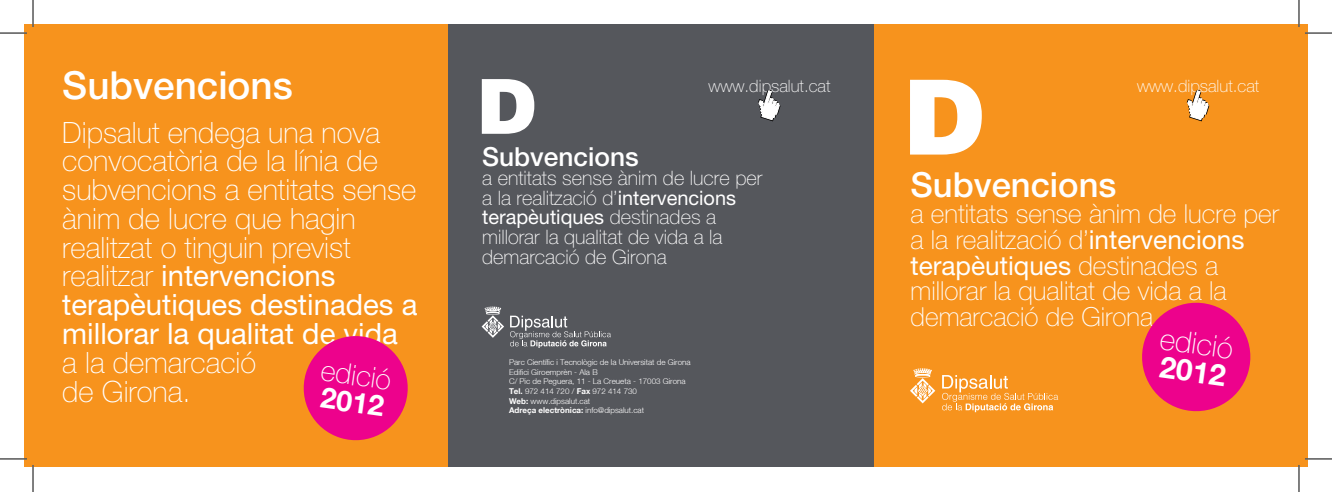
<style>
.page{position:relative;width:1332px;height:492px;background:#fff}
.page>*{position:absolute;margin:0;border:0;box-sizing:border-box;transform-origin:0 0}
.t1{font:500 38.6px "Helvetica Neue LT Std";color:#fff}
.t2{font:500 34.5px "Helvetica Neue LT Std";color:#fff}
.t3{font:100 29.9px "Helvetica Neue LT Std";color:#fff}
.t4{font:700 29.9px "Helvetica Neue LT Std";color:#fff}
.t5{font:100 29.3px/28.7px "Helvetica Neue LT Std";color:#fff}
.t6{font:100 28.7px "Helvetica Neue LT Std";color:#fff}
.t7{font:700 28.7px "Helvetica Neue LT Std";color:#fff}
.t8{font:100 26.2px/25.7px "Helvetica Neue LT Std";color:#fff}
.t9{font:500 26.2px "Helvetica Neue LT Std";color:#fff}
.t10{font:100 19.9px/19.5px "Helvetica Neue LT Std";color:#fff}
.t11{font:100 17.1px "Helvetica Neue LT Std";color:#fff}
.t12{font:300 8px/9.6px "Helvetica Neue LT";color:#fff}
.s1{font-weight:400}
.s2{font-weight:700}
</style>
<div class="page">
<div style="left:448px;top:24px;width:425px;height:443px;background:#55575c"></div>
<div style="left:873px;top:24px;width:434px;height:443px;background:#f7931d"></div>
<div style="left:24px;top:24px;width:424px;height:443px;background:#f7931d"></div>
<svg style="left:910px;top:368px;width:25px;height:35px"></svg>
<svg style="left:942px;top:375px;width:116px;height:37px"></svg>
<svg style="left:910px;top:80px;width:72px;height:74px"></svg>
<svg style="left:482px;top:79px;width:52px;height:55px"></svg>
<svg style="left:1142px;top:302px;width:109px;height:110px"></svg>
<svg style="left:1186px;top:90px;width:23px;height:31px"></svg>
<svg style="left:758px;top:90px;width:22px;height:31px"></svg>
<svg style="left:303px;top:336px;width:105px;height:105px"></svg>
<svg style="left:481px;top:306px;width:23px;height:31px"></svg>
<svg style="left:510px;top:315px;width:101px;height:32px"></svg>
<hr style="left:0;top:32px;width:27px;height:2px;background:#fff">
<hr style="left:1305px;top:32px;width:27px;height:2px;background:#fff">
<hr style="left:32px;top:0;width:2px;height:27px;background:#fff">
<hr style="left:32px;top:464px;width:2px;height:27px;background:#fff">
<svg style="left:0;top:33px;width:27px;height:1px"></svg>
<svg style="left:1305px;top:33px;width:27px;height:1px"></svg>
<svg style="left:0;top:458px;width:27px;height:1px"></svg>
<svg style="left:1305px;top:458px;width:27px;height:1px"></svg>
<svg style="left:33px;top:0;width:1px;height:27px"></svg>
<svg style="left:33px;top:464px;width:1px;height:27px"></svg>
<svg style="left:1298px;top:0;width:1px;height:27px"></svg>
<svg style="left:1298px;top:465px;width:1px;height:26px"></svg>
<h1 class="t1" style="left:62px;top:62px;width:232px">Subvencions</h1>
<p class="t11" style="left:708px;top:76px;width:123px">www.dipsalut.cat</p>
<p class="t5" style="left:62px;top:118px;width:357px">Dipsalut endega una nova convocatòria de la línia de subvencions a entitats sense ànim de lucre que hagin realitzat o tinguin previst realitzar <span class="s1">intervencions terapèutiques destinades a millorar la qualitat de vida</span></p>
<p class="t5" style="left:62px;top:347px;width:195px">a la demarcació de Girona.</p>
<p class="t6" style="left:323px;top:353px;width:72px;rotate:8deg">edició</p>
<p class="t9" style="left:482px;top:141px;width:158px">Subvencions</p>
<p class="t10" style="left:482px;top:168px;width:282px">a entitats sense ànim de lucre per a la realització d’<span class="s1">intervencions terapèutiques</span> destinades a millorar la qualitat de vida a la demarcació de Girona</p>
<p class="t12" style="left:509px;top:357px;width:183px">Parc Científic i Tecnològic de la Universitat de Girona Edifici Giroemprèn - Ala B<br>C/ Pic de Peguera, 11 - La Creueta - 17003 Girona <span class="s2">Tel.</span> 972 414 720 / <span class="s2">Fax</span> 972 414 730<br><span class="s2">Web:</span> www.dipsalut.cat<br><span class="s2">Adreça electrònica:</span> info@dipsalut.cat</p>
<p class="t7" style="left:323px;top:379px;width:65px;rotate:8deg">2012</p>
<p class="t11" style="left:1137px;top:76px;width:123px">www.dipsalut.cat</p>
<p class="t2" style="left:910px;top:164px;width:207px">Subvencions</p>
<p class="t8" style="left:910px;top:201px;width:370px">a entitats sense ànim de lucre per a la realització d’<span class="s1">intervencions terapèutiques</span> destinades a millorar la qualitat de vida a la demarcació de Girona</p>
<p class="t3" style="left:1162px;top:321px;width:75px;rotate:8deg">edició</p>
<p class="t4" style="left:1162px;top:347px;width:68px;rotate:8deg">2012</p>
</div>
